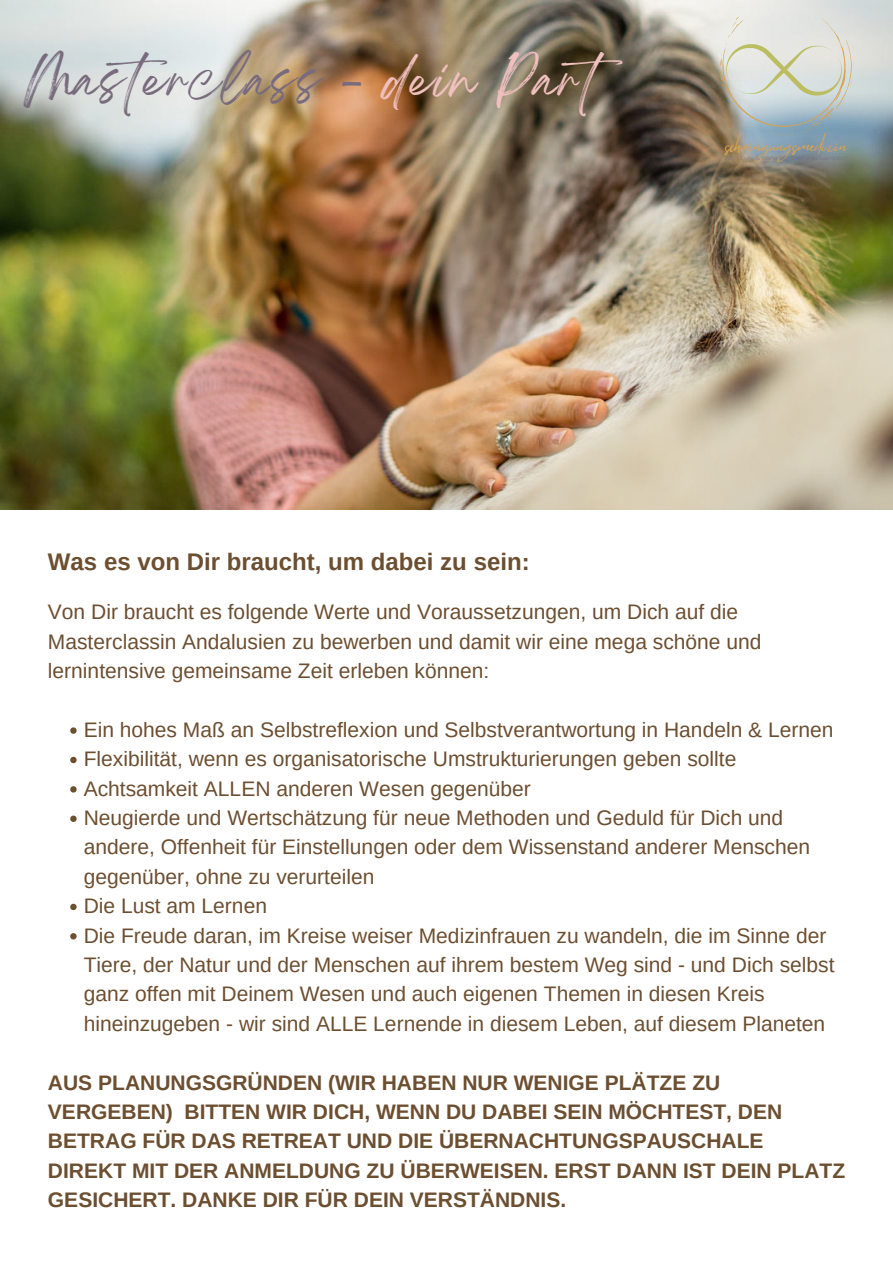
<style>
.page{position:relative;width:893px;height:1264px;background:#fff}
.page>*{position:absolute;margin:0;border:0;box-sizing:border-box;transform-origin:0 0}
.t1{font:43.5px "Breathing";letter-spacing:.055em;color:#786b7d}
.t2{font:700 24px "Arimo";color:#6c4e30}
.t3{font:21px/29.4px "Arimo";color:#6c4e30}
.t4{font:700 21px/29.4px "Arimo";color:#6c4e30}
.t5{font:17.55px "Mistrully";color:#d8a252}
.s1{color:#f0c0bf}
</style>
<div class="page">
<img style="left:0;top:0;width:892px;height:509px">
<svg style="left:720px;top:17px;width:134px;height:119px"></svg>
<svg style="left:70px;top:727px;width:7px;height:6px"></svg>
<svg style="left:70px;top:756px;width:7px;height:7px"></svg>
<svg style="left:70px;top:786px;width:7px;height:6px"></svg>
<svg style="left:70px;top:815px;width:7px;height:7px"></svg>
<svg style="left:70px;top:903px;width:7px;height:7px"></svg>
<svg style="left:70px;top:933px;width:7px;height:6px"></svg>
<h1 class="t1" style="left:24px;top:66px;width:620px">Masterclass - <span class="s1">dein Part</span></h1>
<p class="t5" style="left:724px;top:135px;width:124px">schwingungsmedizin</p>
<p class="t2" style="left:48px;top:545px;width:483px">Was es von Dir braucht, um dabei zu sein:</p>
<p class="t3" style="left:48px;top:597px;width:715px">Von Dir braucht es folgende Werte und Voraussetzungen, um Dich auf die<br>Masterclassin Andalusien zu bewerben und damit wir eine mega schöne und lernintensive gemeinsame Zeit erleben können:</p>
<p class="t3" style="left:84px;top:715px;width:752px">Ein hohes Maß an Selbstreflexion und Selbstverantwortung in Handeln &amp; Lernen Flexibilität, wenn es organisatorische Umstrukturierungen geben sollte Achtsamkeit ALLEN anderen Wesen gegenüber<br>Neugierde und Wertschätzung für neue Methoden und Geduld für Dich und andere, Offenheit für Einstellungen oder dem Wissenstand anderer Menschen gegenüber, ohne zu verurteilen<br>Die Lust am Lernen<br>Die Freude daran, im Kreise weiser Medizinfrauen zu wandeln, die im Sinne der Tiere, der Natur und der Menschen auf ihrem bestem Weg sind - und Dich selbst ganz offen mit Deinem Wesen und auch eigenen Themen in diesen Kreis hineinzugeben - wir sind ALLE Lernende in diesem Leben, auf diesem Planeten</p>
<p class="t4" style="left:48px;top:1067px;width:798px">AUS PLANUNGSGRÜNDEN (WIR HABEN NUR WENIGE PLÄTZE ZU VERGEBEN) BITTEN WIR DICH, WENN DU DABEI SEIN MÖCHTEST, DEN BETRAG FÜR DAS RETREAT UND DIE ÜBERNACHTUNGSPAUSCHALE DIREKT MIT DER ANMELDUNG ZU ÜBERWEISEN. ERST DANN IST DEIN PLATZ GESICHERT. DANKE DIR FÜR DEIN VERSTÄNDNIS.</p>
</div>
